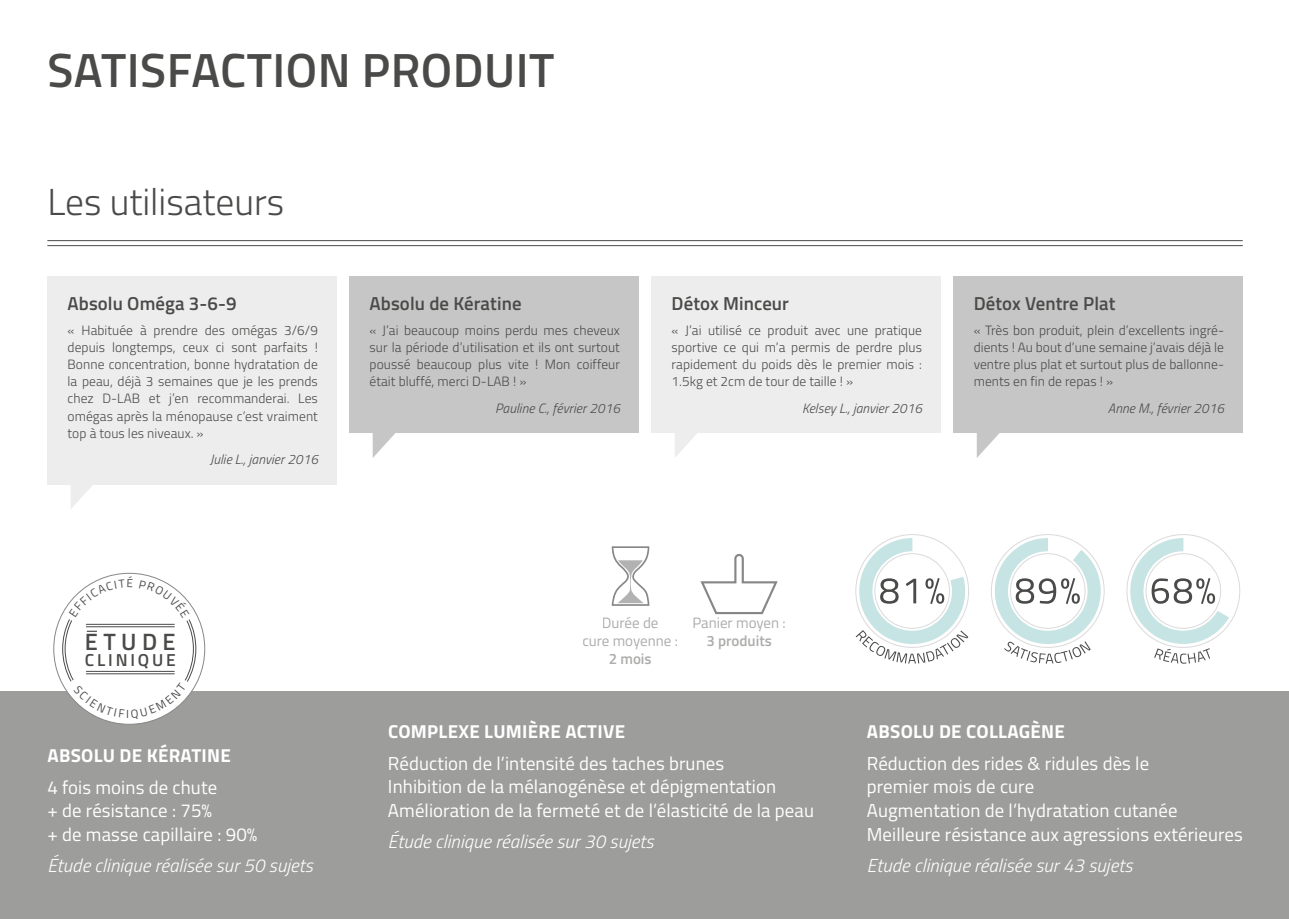
<style>
.page{position:relative;width:1289px;height:919px;background:#fff}
.page>*{position:absolute;margin:0;border:0;box-sizing:border-box;transform-origin:0 0}
.t1{font:600 48px "Titillium";letter-spacing:.01em;color:#4a4a49}
.t2{font:300 37.5px "Titillium";color:#4a4a49}
.t3{font:600 23.7px "Titillium";letter-spacing:.23em;color:#4a4a49}
.t4{font:18.75px/23.7px "Titillium";letter-spacing:.005em;color:#fff}
.t5{font:italic 300 18.75px "Titillium";letter-spacing:.005em;color:#fff}
.t6{font:600 18.75px "Titillium";letter-spacing:.005em;color:#4a4a49}
.t7{font:700 18.75px "Titillium";letter-spacing:.015em;color:#fff}
.t8{font:600 17.4px "Titillium";letter-spacing:.16em;color:#4a4a49}
.t9{font:15px/18px "Titillium";color:#adadac;text-align:center}
.t10{font:600 15px "Titillium";color:#adadac}
.t11{font:300 13.5px/17.1px "Titillium";letter-spacing:.005em;color:#4a4a49;text-align:justify}
.t12{font:italic 300 13.5px "Titillium";letter-spacing:.005em;color:#4a4a49}
.t13{font:11.7px "Titillium";color:#4a4a49}
</style>
<div class="page">
<div style="left:0;top:691px;width:1288px;height:227px;background:#9d9d9c"></div>
<hr style="left:47px;top:240px;width:1195px;height:1px;background:#4a4a49">
<hr style="left:47px;top:245px;width:1195px;height:1px;background:#4a4a49">
<svg style="left:994px;top:538px;width:106px;height:125px"></svg>
<svg style="left:855px;top:538px;width:113px;height:125px"></svg>
<svg style="left:1130px;top:538px;width:98px;height:125px"></svg>
<svg style="left:700px;top:554px;width:78px;height:61px"></svg>
<svg style="left:611px;top:546px;width:38px;height:59px"></svg>
<div style="left:47px;top:276px;width:289px;height:208px;background:#ededed"></div>
<svg style="left:70px;top:484px;width:33px;height:24px"></svg>
<div style="left:651px;top:276px;width:289px;height:157px;background:#ededed"></div>
<svg style="left:675px;top:433px;width:22px;height:24px"></svg>
<div style="left:953px;top:276px;width:289px;height:157px;background:#c6c6c6"></div>
<svg style="left:976px;top:433px;width:24px;height:25px"></svg>
<div style="left:349px;top:276px;width:289px;height:157px;background:#c6c6c6"></div>
<svg style="left:372px;top:433px;width:23px;height:25px"></svg>
<svg style="left:54px;top:573px;width:151px;height:151px"></svg>
<svg style="left:62px;top:576px;width:134px;height:143px"></svg>
<h1 class="t1" style="left:48px;top:34px;width:508px">satisFaction Produit</h1>
<h2 class="t2" style="left:47px;top:175px;width:238px">Les utilisateurs</h2>
<h3 class="t6" style="left:68px;top:290px;width:170px">absolu oméga 3-6-9</h3>
<p class="t11" style="left:68px;top:321px;width:252px">« Habituée à prendre des omégas 3/6/9 depuis longtemps, ceux ci sont parfaits !<br>Bonne concentration, bonne hydratation de la peau, déjà 3 semaines que je les prends chez D-LAB et j’en recommanderai. Les omégas après la ménopause c’est vraiment top à tous les niveaux. »</p>
<p class="t12" style="left:210px;top:450px;width:110px">Julie L., janvier 2016</p>
<h3 class="t6" style="left:369px;top:290px;width:153px">absolu de kératine</h3>
<p class="t11" style="left:369px;top:321px;width:252px">« J’ai beaucoup moins perdu mes cheveux sur la période d’utilisation et ils ont surtout poussé beaucoup plus vite ! Mon coiffeur était bluffé, merci D-LAB ! »</p>
<p class="t12" style="left:495px;top:398px;width:126px">Pauline C., février 2016</p>
<h3 class="t6" style="left:671px;top:290px;width:119px">détox minceur</h3>
<p class="t11" style="left:671px;top:321px;width:252px">« J’ai utilisé ce produit avec une pratique sportive ce qui m’a permis de perdre plus rapidement du poids dès le premier mois :<br>1.5kg et 2cm de tour de taille ! »</p>
<p class="t12" style="left:802px;top:398px;width:121px">Kelsey L., janvier 2016</p>
<h3 class="t6" style="left:973px;top:290px;width:143px">détox ventre Plat</h3>
<p class="t11" style="left:973px;top:321px;width:252px">« Très bon produit, plein d’excellents ingré&shy;dients ! Au bout d’une semaine j’avais déjà le ventre plus plat et surtout plus de ballonne&shy;ments en fin de repas ! »</p>
<p class="t12" style="left:1107px;top:398px;width:118px">Anne M., février 2016</p>
<h3 class="t3" style="left:85px;top:623px;width:92px">etude</h3>
<p class="t8" style="left:85px;top:647px;width:92px">clinique</p>
<p class="t13" style="left:126px;top:705px;width:4px">I</p>
<h3 class="t7" style="left:47px;top:741px;width:185px">ABSOLU DE KÉRATINE</h3>
<h3 class="t4" style="left:47px;top:774px;width:211px">4 fois moins de chute<br>+ de résistance : 75%<br>+ de masse capillaire : 90%</h3>
<h3 class="t5" style="left:47px;top:852px;width:267px">Étude clinique réalisée sur 50 sujets</h3>
<p class="t9" style="left:582px;top:613px;width:97px">Durée de<br>cure moyenne :</p>
<p class="t10" style="left:608px;top:647px;width:44px">2 mois</p>
<p class="t9" style="left:692px;top:613px;width:95px">Panier moyen :</p>
<p class="t10" style="left:706px;top:629px;width:67px">3 produits</p>
<h3 class="t7" style="left:388px;top:717px;width:238px">COMPLEXE LUMIÈRE ACTIVE</h3>
<h3 class="t4" style="left:388px;top:750px;width:427px">Réduction de l’intensité des taches brunes<br>Inhibition de la mélanogénèse et dépigmentation<br>Amélioration de la fermeté et de l’élasticité de la peau</h3>
<h3 class="t5" style="left:388px;top:828px;width:267px">Étude clinique réalisée sur 30 sujets</h3>
<h3 class="t7" style="left:867px;top:717px;width:199px">ABSOLU DE COLLAGÈNE</h3>
<h3 class="t4" style="left:866px;top:750px;width:377px">Réduction des rides &amp; ridules dès le<br>premier mois de cure<br>Augmentation de l’hydratation cutanée Meilleure résistance aux agressions extérieures</h3>
<h3 class="t5" style="left:866px;top:851px;width:267px">Etude clinique réalisée sur 43 sujets</h3>
</div>
